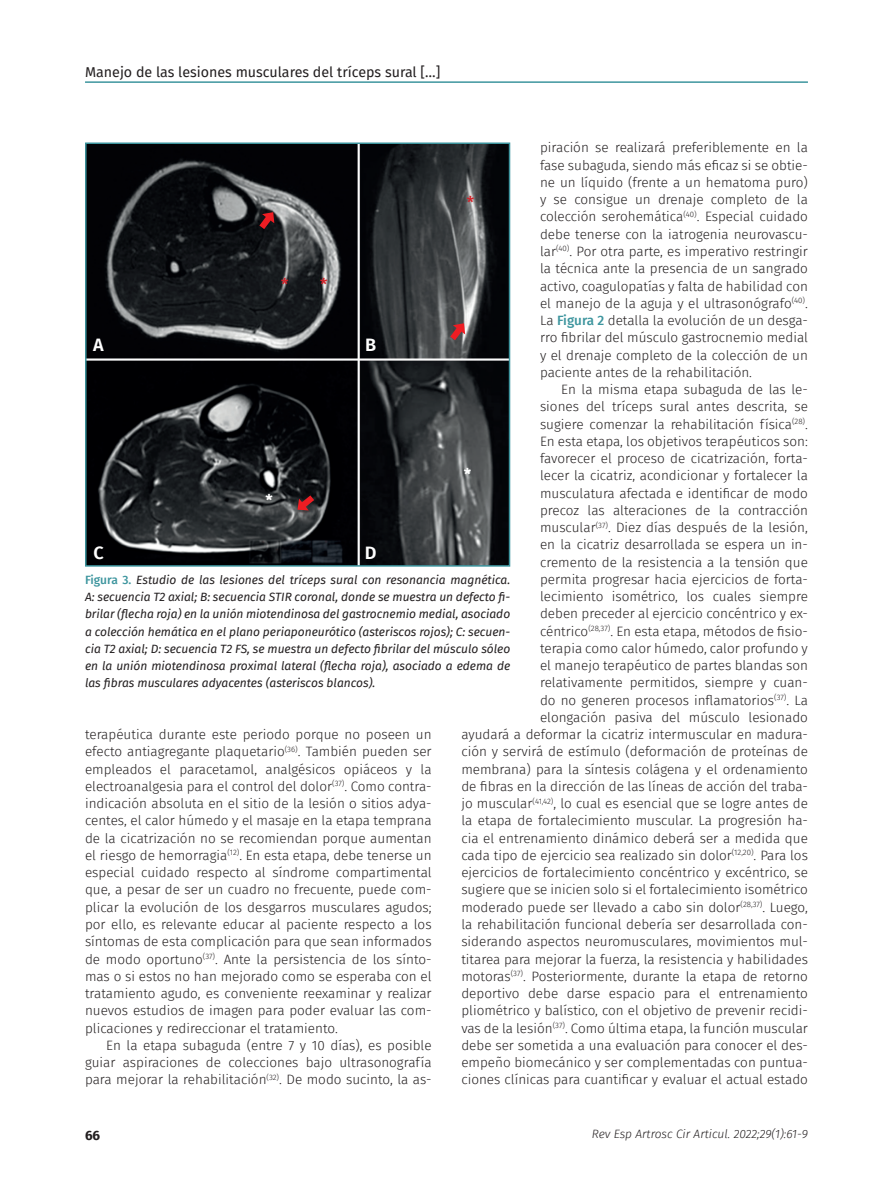
<style>
.page{position:relative;width:893px;height:1191px;background:#fff}
.page>*{position:absolute;margin:0;border:0;box-sizing:border-box;transform-origin:0 0}
.Letra_figura{font:600 18px "Fira Sans FS";color:#fff}
.Letra_figura-2{font:500 16.5px "Fira Sans FS";color:#d1232a}
.Letra_figura-3{font:500 16.5px "Fira Sans FS";color:#fff}
.t1{font:14.25px "Fira Sans FS";color:#231f20}
.Párrafo_general{font:13.5px/17.2px "Fira Sans Light FS";color:#231f20;text-align:justify}
.t2{font:700 13.5px "Fira Sans FS";color:#231f20}
.Pie_de_foto{font:italic 12px/17.2px "Fira Sans FS";color:#231f20;text-align:justify}
.t3{font:italic 300 12px "Fira Sans FS";color:#231f20}
.s1{font-family:"Fira Sans FS";font-weight:500;color:#3d959e}
.s2{font-weight:500;font-style:normal;color:#3d959e}
</style>
<div class="page">
<hr style="left:85px;top:81px;width:723px;height:2px;background:#3d959e">
<img style="left:88px;top:145px;width:419px;height:418px">
<div style="left:85px;top:142px;width:425px;height:424px;border:2px solid #3d959e"></div>
<svg style="left:253px;top:209px;width:25px;height:27px"></svg>
<svg style="left:444px;top:320px;width:25px;height:27px"></svg>
<svg style="left:294px;top:489px;width:27px;height:25px"></svg>
<p class="t1" style="left:85px;top:62px;width:357px">Manejo de las lesiones musculares del tríceps sural […]</p>
<p class="Párrafo_general" style="left:540px;top:139px;width:269px">piración se realizará preferiblemente en la fase subaguda, siendo más eficaz si se obtie&shy;ne un líquido (frente a un hematoma puro) y se consigue un drenaje completo de la colección serohemática<sup>(40)</sup>. Especial cuidado debe tenerse con la iatrogenia neurovascu&shy;lar<sup>(40)</sup>. Por otra parte, es imperativo restringir la técnica ante la presencia de un sangrado activo, coagulopatías y falta de habilidad con el manejo de la aguja y el ultrasonógrafo<sup>(40)</sup>.<br>La <span class="s1">Figura 2</span> detalla la evolución de un desga&shy;rro fibrilar del músculo gastrocnemio medial y el drenaje completo de la colección de un paciente antes de la rehabilitación.</p>
<p class="Párrafo_general" style="left:461px;top:381px;width:348px;text-align:right">En la misma etapa subaguda de las le-<br>siones del tríceps sural antes descrita, se<br>sugiere comenzar la rehabilitación física<sup>(28)</sup>.<br>En esta etapa, los objetivos terapéuticos son:<br>favorecer el proceso de cicatrización, forta-<br>lecer la cicatriz, acondicionar y fortalecer la<br>musculatura afectada e identificar de modo<br>precoz las alteraciones de la contracción<br>muscular<sup>(37)</sup>. Diez días después de la lesión,<br>en la cicatriz desarrollada se espera un in-<br>cremento de la resistencia a la tensión que<br>permita progresar hacia ejercicios de forta-<br>lecimiento isométrico, los cuales siempre<br>deben preceder al ejercicio concéntrico y ex-<br>céntrico<sup>(28,37)</sup>. En esta etapa, métodos de fisio-<br>terapia como calor húmedo, calor profundo y<br>el manejo terapéutico de partes blandas son relativamente permitidos, siempre y cuan-<br>do no generen procesos inflamatorios<sup>(37)</sup>. La<br>elongación pasiva del músculo lesionado<br>ayudará a deformar la cicatriz intermuscular en madura&shy;ción y servirá de estímulo (deformación de proteínas de membrana) para la síntesis colágena y el ordenamiento de fibras en la dirección de las líneas de acción del traba&shy;jo muscular<sup>(41,42)</sup>, lo cual es esencial que se logre antes de la etapa de fortalecimiento muscular. La progresión ha&shy;cia el entrenamiento dinámico deberá ser a medida que cada tipo de ejercicio sea realizado sin dolor<sup>(12,20)</sup>. Para los ejercicios de fortalecimiento concéntrico y excéntrico, se sugiere que se inicien solo si el fortalecimiento isométrico moderado puede ser llevado a cabo sin dolor<sup>(28,37)</sup>. Luego, la rehabilitación funcional debería ser desarrollada con&shy;siderando aspectos neuromusculares, movimientos mul&shy;titarea para mejorar la fuerza, la resistencia y habilidades motoras<sup>(37)</sup>. Posteriormente, durante la etapa de retorno deportivo debe darse espacio para el entrenamiento pliométrico y balístico, con el objetivo de prevenir recidi&shy;vas de la lesión<sup>(37)</sup>. Como última etapa, la función muscular debe ser sometida a una evaluación para conocer el des&shy;empeño biomecánico y ser complementadas con puntua&shy;ciones clínicas para cuantificar y evaluar el actual estado</p>
<p class="Letra_figura-2" style="left:467px;top:190px;width:9px">*</p>
<p class="Letra_figura-2" style="left:281px;top:272px;width:9px">*</p>
<p class="Letra_figura-2" style="left:320px;top:272px;width:9px">*</p>
<p class="Letra_figura" style="left:93px;top:332px;width:12px">A</p>
<p class="Letra_figura" style="left:365px;top:332px;width:13px">B</p>
<p class="Letra_figura-3" style="left:464px;top:462px;width:9px">*</p>
<p class="Letra_figura-3" style="left:265px;top:487px;width:9px">*</p>
<p class="Letra_figura" style="left:93px;top:539px;width:12px">C</p>
<p class="Letra_figura" style="left:365px;top:539px;width:13px">D</p>
<p class="Pie_de_foto" style="left:85px;top:571px;width:427px"><span class="s2">Figura 3.</span> Estudio de las lesiones del tríceps sural con resonancia magnética.<br>A: secuencia T2 axial; B: secuencia STIR coronal, donde se muestra un defecto fi&shy;brilar (flecha roja) en la unión miotendinosa del gastrocnemio medial, asociado a colección hemática en el plano periaponeurótico (asteriscos rojos); C: secuen&shy;cia T2 axial; D: secuencia T2 FS, se muestra un defecto fibrilar del músculo sóleo en la unión miotendinosa proximal lateral (flecha roja), asociado a edema de las fibras musculares adyacentes (asteriscos blancos).</p>
<p class="Párrafo_general" style="left:85px;top:726px;width:348px">terapéutica durante este periodo porque no poseen un efecto antiagregante plaquetario<sup>(36)</sup>. También pueden ser empleados el paracetamol, analgésicos opiáceos y la electroanalgesia para el control del dolor<sup>(37)</sup>. Como contra&shy;indicación absoluta en el sitio de la lesión o sitios adya&shy;centes, el calor húmedo y el masaje en la etapa temprana de la cicatrización no se recomiendan porque aumentan el riesgo de hemorragia<sup>(12)</sup>. En esta etapa, debe tenerse un especial cuidado respecto al síndrome compartimental que, a pesar de ser un cuadro no frecuente, puede com&shy;plicar la evolución de los desgarros musculares agudos; por ello, es relevante educar al paciente respecto a los síntomas de esta complicación para que sean informados de modo oportuno<sup>(37)</sup>. Ante la persistencia de los sínto&shy;mas o si estos no han mejorado como se esperaba con el tratamiento agudo, es conveniente reexaminar y realizar nuevos estudios de imagen para poder evaluar las com&shy;plicaciones y redireccionar el tratamiento.</p>
<p class="Párrafo_general" style="left:85px;top:1036px;width:348px;text-indent:21px">En la etapa subaguda (entre 7 y 10 días), es posible guiar aspiraciones de colecciones bajo ultrasonografía para mejorar la rehabilitación<sup>(32)</sup>. De modo sucinto, la as-</p>
<p class="t2" style="left:85px;top:1124px;width:17px">66</p>
<p class="t3" style="left:592px;top:1125px;width:218px">Rev Esp Artrosc Cir Articul. 2022;29(1):61-9</p>
</div>
